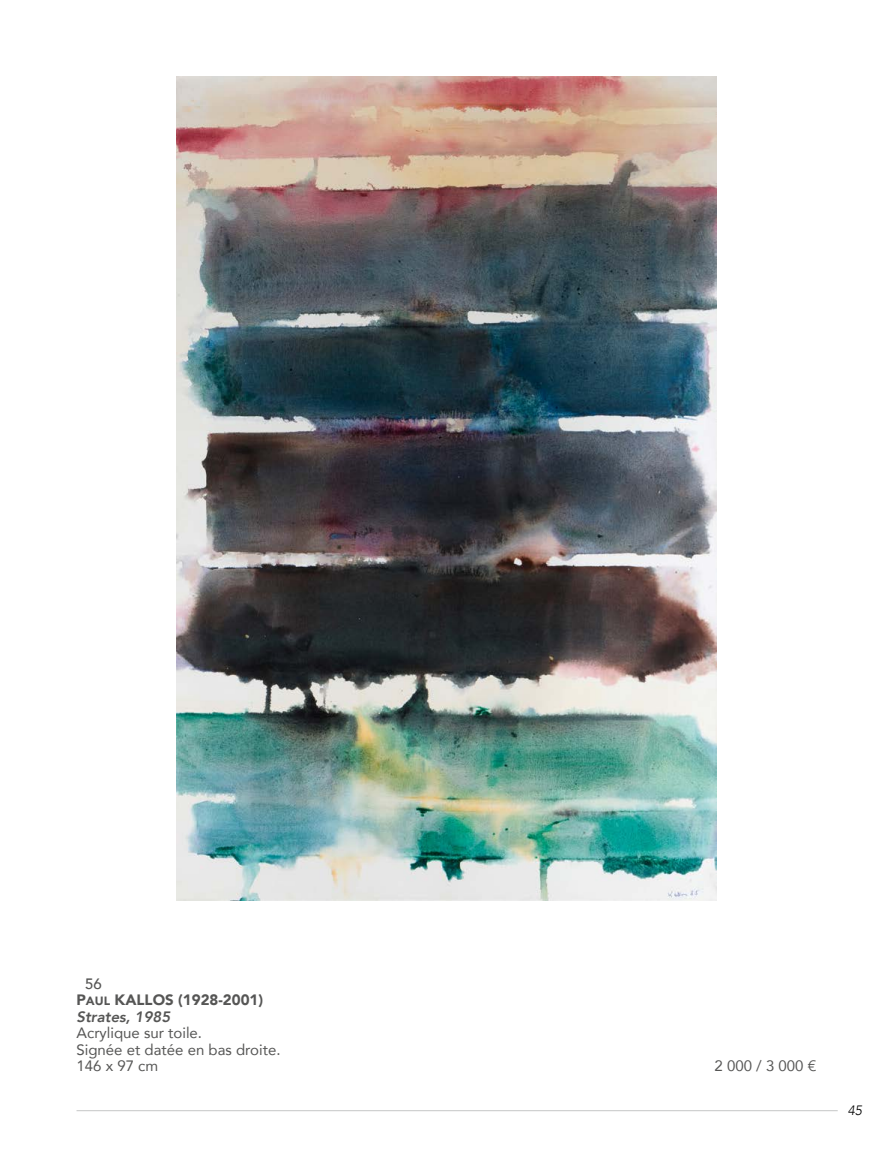
<style>
.page{position:relative;width:893px;height:1149px;background:#fff}
.page>*{position:absolute;margin:0;border:0;box-sizing:border-box;transform-origin:0 0}
.t1{font:15px/16.5px "Avenir";color:#565655}
.t2{font:15px "Avenir Black SC800";color:#565655}
.t3{font:italic 800 15px "Avenir";color:#565655}
.t4{font:500 15px "Avenir";color:#565655}
.t5{font:italic 300 13.5px "Avenir";color:#000}
.s1{font-size:12px}
</style>
<div class="page">
<hr style="left:77px;top:1109px;width:761px;height:1px;background:#c5c6c6">
<img style="left:176px;top:77px;width:541px;height:823px">
<p class="t4" style="left:85px;top:970px;width:18px">56</p>
<p class="t2" style="left:77px;top:986px;width:60px">P<span class="s1">aul</span> KALLOS</p>
<p class="t2" style="left:178px;top:986px;width:86px">(1928-2001)</p>
<p class="t3" style="left:77px;top:1007px;width:95px">Strates, 1985</p>
<p class="t1" style="left:77px;top:1023px;width:205px">Acrylique sur toile.<br>Signée et datée en bas droite.<br>146 x 97 cm</p>
<p class="t1" style="left:715px;top:1056px;width:103px">2 000 / 3 000 €</p>
<p class="t5" style="left:848px;top:1102px;width:16px">45</p>
</div>
